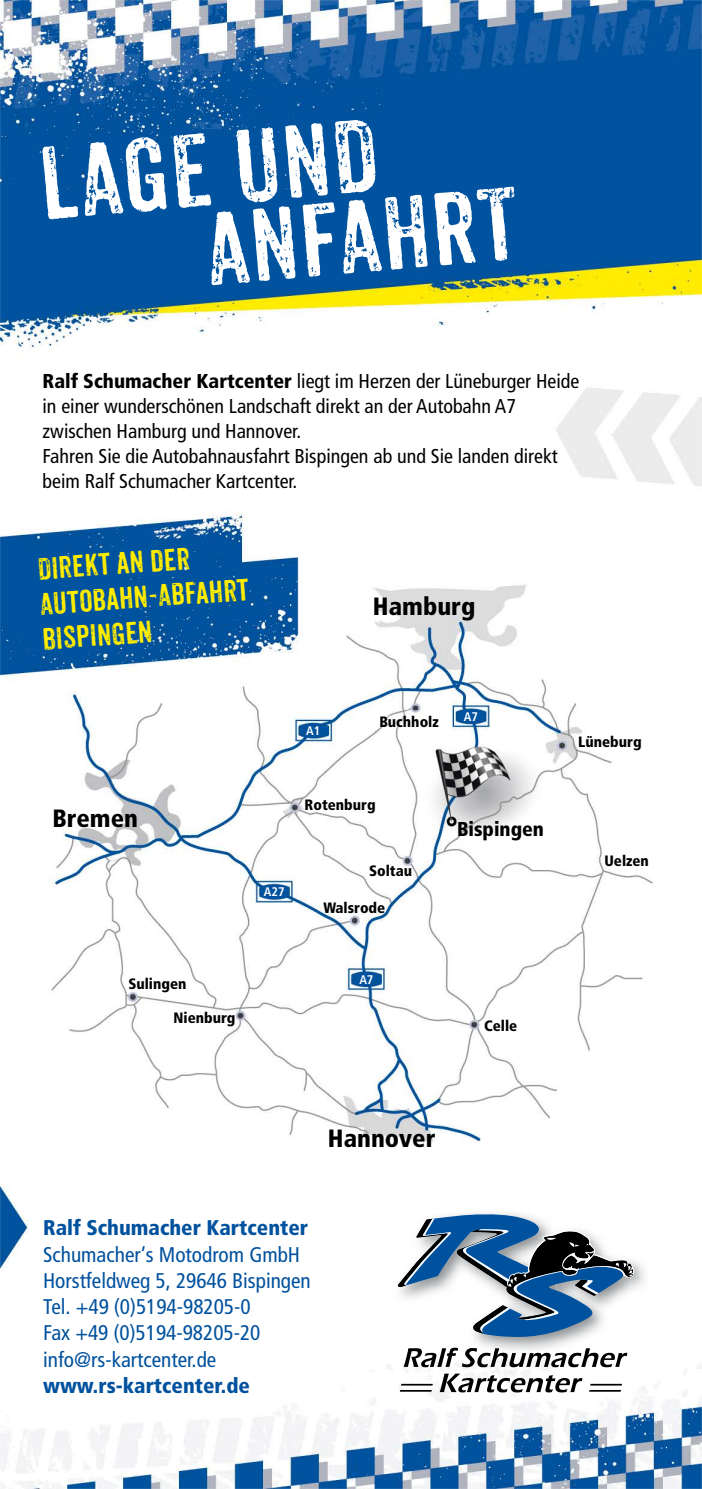
<style>
.page{position:relative;width:702px;height:1489px;background:#fff}
.page>*{position:absolute;margin:0;border:0;box-sizing:border-box;transform-origin:0 0}
.t1{font:100px/80px "Anodyne";color:#fff}
.t2{font:30px/35px "Anodyne";color:#ffed00}
.t3{font:900 condensed 25px "Frutiger";color:#000}
.t4{font:condensed 21.25px/26.2px "Frutiger";color:#00519e}
.t5{font:900 condensed 21.25px "Frutiger";color:#00519e}
.t6{font:condensed 20px/25px "Frutiger";color:#000}
.t7{font:900 condensed 20px "Frutiger";color:#000}
.t8{font:900 condensed 15px "Frutiger";color:#000}
.t9{font:700 condensed 12.5px "Frutiger";color:#fff}
.s1{font-weight:900}
</style>
<div class="page">
<img style="left:0;top:0;width:701px;height:1488px">
<img style="left:375px;top:710px;width:69px;height:21px">
<svg style="left:439px;top:1373px;width:143px;height:19px"></svg>
<svg style="left:403px;top:1350px;width:224px;height:17px"></svg>
<hr style="left:590px;top:1383px;width:32px;height:2px;background:#000">
<hr style="left:589px;top:1389px;width:32px;height:2px;background:#000">
<hr style="left:401px;top:1383px;width:32px;height:2px;background:#000">
<hr style="left:400px;top:1389px;width:32px;height:2px;background:#000">
<img style="left:392px;top:1212px;width:258px;height:138px">
<img style="left:408px;top:1347px;width:67px;height:3px">
<img style="left:399px;top:1208px;width:157px;height:4px">
<img style="left:475px;top:1261px;width:165px;height:92px">
<img style="left:475px;top:1350px;width:152px;height:3px">
<svg style="left:396px;top:1212px;width:240px;height:124px"></svg>
<h1 class="t1" style="left:195px;top:130px;width:315px;text-indent:-160px;rotate:-5deg">LAGE UND<br>ANFAHRT</h1>
<p class="t6" style="left:43px;top:369px;width:538px"><span class="s1">Ralf Schumacher Kartcenter</span> liegt im Herzen der Lüneburger Heide in einer wunderschönen Landschaft direkt an der Autobahn A7 zwischen Hamburg und Hannover.<br>Fahren Sie die Autobahnausfahrt Bispingen ab und Sie landen direkt beim Ralf Schumacher Kartcenter.</p>
<h2 class="t2" style="left:36px;top:551px;width:211px;rotate:-4deg">Direkt an der<br>Autobahn-Abfahrt<br>Bispingen</h2>
<p class="t9" style="left:306px;top:723px;width:16px">A1</p>
<p class="t3" style="left:373px;top:590px;width:104px">Hamburg</p>
<p class="t8" style="left:379px;top:712px;width:61px">Buchholz</p>
<p class="t9" style="left:464px;top:709px;width:16px">A7</p>
<p class="t3" style="left:52px;top:803px;width:87px">Bremen</p>
<p class="t8" style="left:128px;top:975px;width:60px">Sulingen</p>
<p class="t8" style="left:173px;top:1008px;width:63px">Nienburg</p>
<p class="t9" style="left:264px;top:884px;width:22px">A27</p>
<p class="t8" style="left:304px;top:795px;width:73px">Rotenburg</p>
<p class="t8" style="left:369px;top:862px;width:45px">Soltau</p>
<p class="t8" style="left:323px;top:898px;width:63px">Walsrode</p>
<p class="t9" style="left:359px;top:972px;width:16px">A7</p>
<p class="t7" style="left:457px;top:817px;width:89px">Bispingen</p>
<p class="t8" style="left:484px;top:1016px;width:35px">Celle</p>
<p class="t8" style="left:578px;top:732px;width:65px">Lüneburg</p>
<p class="t8" style="left:604px;top:852px;width:46px">Uelzen</p>
<p class="t3" style="left:328px;top:1123px;width:109px">Hannover</p>
<p class="t5" style="left:43px;top:1215px;width:266px">Ralf Schumacher Kartcenter</p>
<p class="t4" style="left:43px;top:1241px;width:269px">Schumacher‘s Motodrom GmbH<br>Horstfeldweg 5, 29646 Bispingen<br>Tel. +49 (0)5194-98205-0<br>Fax +49 (0)5194-98205-20 info@rs-kartcenter.de</p>
<p class="t5" style="left:43px;top:1372px;width:208px">www.rs-kartcenter.de</p>
</div>
